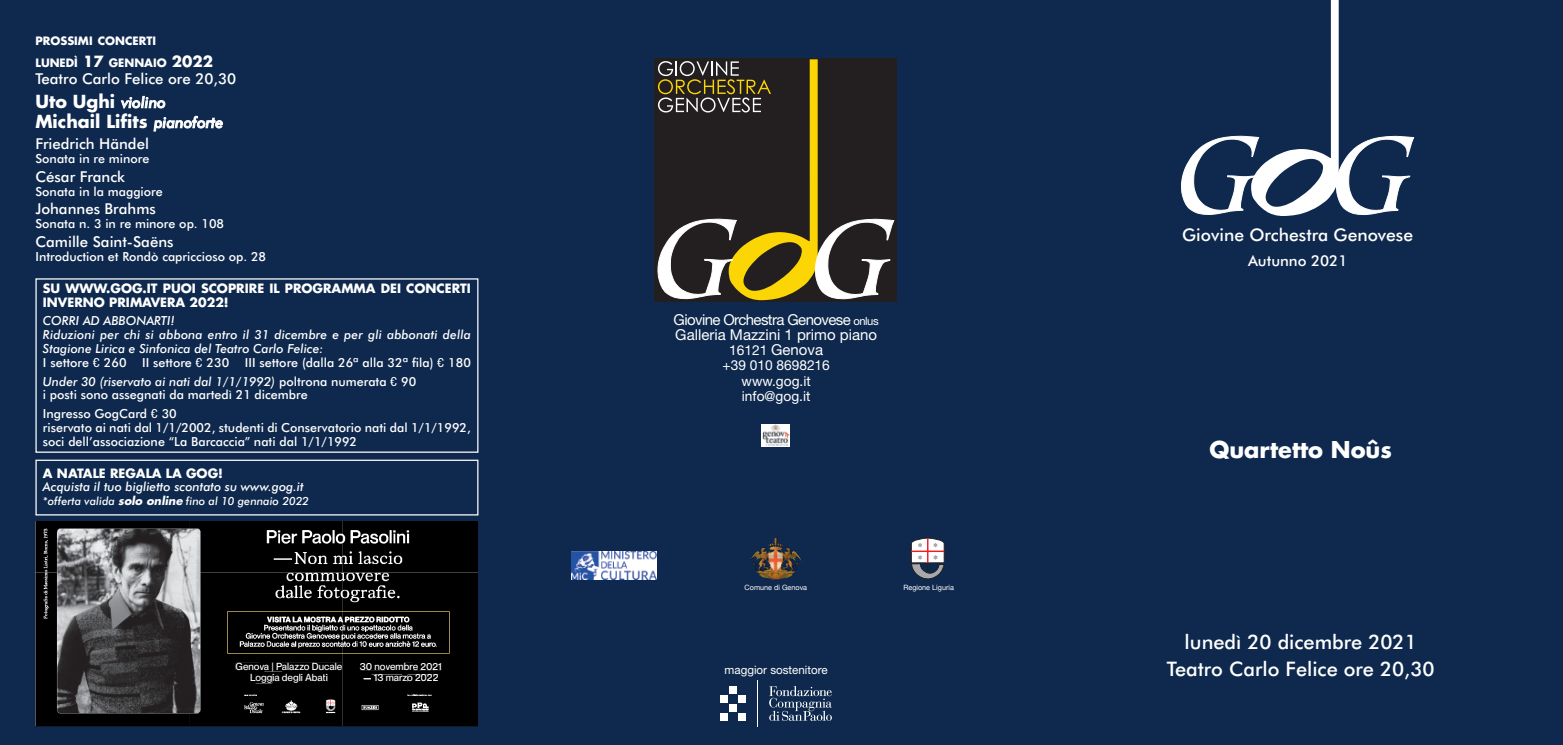
<style>
.page{position:relative;width:1563px;height:745px;background:#fff}
.page>*{position:absolute;margin:0;border:0;box-sizing:border-box;transform-origin:0 0}
.t1{font:700 22.5px "Futura";color:#fff}
.t2{font:500 20px/26.2px "Futura BT";color:#fff;text-align:center}
.t3{font:700 17.5px/20px "Futura";color:#fff}
.t4{font:500 17.5px "Futura BT";color:#fff}
.t5{font:500 15px "Futura BT";color:#fff}
.t6{font:15px/15px "Helvetica Neue";color:#fff;text-align:center}
.t7{font:13.75px/15px "Helvetica Neue";color:#fff;text-align:center}
.t8{font:500 12.5px/13.8px "Futura BT";color:#fff}
.t9{font:italic 500 12.5px/13.8px "Futura BT";color:#fff}
.t10{font:700 12.5px/13.8px "Futura";color:#fff}
.t11{font:11.62px "Helvetica Neue";color:#fff}
.t12{font:italic 500 11.25px "Futura BT";color:#fff}
.t13{font:700 11.25px/21.2px "Futura";color:#fff}
.t14{font:500 10px/11.4px "PP Neue Montreal";color:#fff;text-align:center}
.t15{font:500 10px "PP Neue Montreal";color:#fff;scale:1.5 1}
.t16{font:7.25px "Helvetica Neue";color:#fff}
.s1{font-size:15px}
.s2{font-family:"Futura BT";font-weight:500;font-style:italic;font-size:15px}
.s3{font-style:normal}
.s4{font-family:"Microsoft Sans Serif";font-weight:400;font-style:normal}
.s5{font-style:italic}
.s6{font-family:"Microsoft Sans Serif";font-weight:400}
.s7{font-family:"Futura";font-weight:700}
.s8{font-size:11.25px}
.s9{font-size:13.75px}
</style>
<div class="page">
<div style="left:0;top:0;width:1563px;height:744px;background:#0e294d"></div>
<img style="left:571px;top:551px;width:85px;height:28px">
<img style="left:752px;top:552px;width:41px;height:27px">
<svg style="left:911px;top:537px;width:33px;height:41px"></svg>
<hr style="left:757px;top:679px;width:1px;height:47px;background:#fff">
<div style="left:729px;top:703px;width:8px;height:8px;background:#fff"></div>
<div style="left:729px;top:685px;width:8px;height:8px;background:#fff"></div>
<div style="left:720px;top:694px;width:8px;height:8px;background:#fff"></div>
<div style="left:720px;top:712px;width:8px;height:8px;background:#fff"></div>
<div style="left:738px;top:694px;width:8px;height:8px;background:#fff"></div>
<div style="left:738px;top:712px;width:8px;height:8px;background:#fff"></div>
<svg style="left:769px;top:686px;width:63px;height:34px"></svg>
<div style="left:35px;top:459px;width:443px;height:56px;border:1px solid #fff"></div>
<svg style="left:1181px;top:0;width:233px;height:216px"></svg>
<div style="left:655px;top:59px;width:242px;height:242px;background:#231f20"></div>
<svg style="left:657px;top:59px;width:237px;height:242px"></svg>
<img style="left:762px;top:424px;width:28px;height:22px">
<svg style="left:35px;top:521px;width:443px;height:204px;background:#292929"></svg>
<div style="left:371px;top:674px;width:31px;height:7px;background:#000"></div>
<p class="t13" style="left:35px;top:32px;width:179px">PROSSIMI CONCERTI<br>LUNEDÌ <span class="s1">17</span> GENNAIO <span class="s1">2022</span></p>
<p class="t5" style="left:35px;top:70px;width:202px">Teatro Carlo Felice ore 20,30</p>
<h3 class="t3" style="left:35px;top:93px;width:189px">Uto Ughi <span class="s2">violino<br></span>Michail Lifits <span class="s2">pianoforte</span></h3>
<p class="t5" style="left:35px;top:135px;width:115px">Friedrich Händel</p>
<p class="t8" style="left:35px;top:152px;width:115px">Sonata in re minore</p>
<p class="t5" style="left:35px;top:168px;width:91px">César Franck</p>
<p class="t8" style="left:35px;top:184px;width:129px">Sonata in la maggiore</p>
<p class="t5" style="left:35px;top:200px;width:122px">Johannes Brahms</p>
<p class="t8" style="left:35px;top:217px;width:190px">Sonata n. 3 in re minore op. 108</p>
<p class="t5" style="left:35px;top:233px;width:140px">Camille Saint-Saëns</p>
<p class="t8" style="left:35px;top:249px;width:232px">Introduction et Rondò capriccioso op. 28</p>
<p class="t10" style="left:43px;top:282px;width:429px">SU WWW.GOG.IT PUOI SCOPRIRE IL PROGRAMMA DEI CONCERTI<br>INVERNO PRIMAVERA 2022!</p>
<p class="t9" style="left:43px;top:314px;width:429px">CORRI AD ABBONARTI!<br>Riduzioni per chi si abbona entro il 31 dicembre e per gli abbonati della Stagione Lirica e Sinfonica del Teatro Carlo Felice:<br><span class="s3">I settore</span> <span class="s4">€</span> <span class="s3">260 II settore</span> <span class="s4">€</span> <span class="s3">230 III settore (dalla 26ª alla 32ª fila)</span> <span class="s4">€</span> <span class="s3">180</span></p>
<p class="t8" style="left:43px;top:374px;width:375px"><span class="s5">Under 30 (riservato ai nati dal 1/1/1992)</span> poltrona numerata <span class="s6">€</span> 90 i posti sono assegnati da martedì 21 dicembre</p>
<p class="t8" style="left:43px;top:406px;width:429px">Ingresso GogCard <span class="s6">€</span> 30<br>riservato ai nati dal 1/1/2002, studenti di Conservatorio nati dal 1/1/1992, soci dell’associazione “La Barcaccia” nati dal 1/1/1992</p>
<p class="t10" style="left:43px;top:467px;width:182px">A NATALE REGALA LA GOG!</p>
<p class="t9" style="left:43px;top:480px;width:262px">Acquista il tuo biglietto scontato su www.gog.it</p>
<p class="t12" style="left:43px;top:494px;width:267px">*offerta valida <span class="s7">solo online</span> fino al 10 gennaio 2022</p>
<p class="t14" style="left:235px;top:661px;width:108px">Genova | Palazzo Ducale<br>Loggia degli Abati</p>
<p class="t14" style="left:360px;top:661px;width:83px">30 novembre 2021</p>
<p class="t15" style="left:363px;top:673px;width:52px">– 13 marzo 2022</p>
<p class="t6" style="left:673px;top:314px;width:207px">Giovine Orchestra Genovese <span class="s8">onlus<br></span>Galleria Mazzini 1 primo piano<br><span class="s9">16121</span> Genova</p>
<p class="t7" style="left:722px;top:359px;width:109px">+39 010 8698216 www.gog.it info@gog.it</p>
<p class="t16" style="left:744px;top:583px;width:64px">Comune di Genova</p>
<p class="t16" style="left:903px;top:583px;width:52px">Regione Liguria</p>
<p class="t11" style="left:724px;top:665px;width:105px">maggior sostenitore</p>
<h3 class="t4" style="left:1182px;top:225px;width:232px">Giovine Orchestra Genovese</h3>
<p class="t5" style="left:1248px;top:252px;width:101px">Autunno 2021</p>
<h1 class="t1" style="left:1209px;top:439px;width:184px">Quartetto Noûs</h1>
<h2 class="t2" style="left:1167px;top:629px;width:269px">lunedì 20 dicembre 2021<br>Teatro Carlo Felice ore 20,30</h2>
</div>
